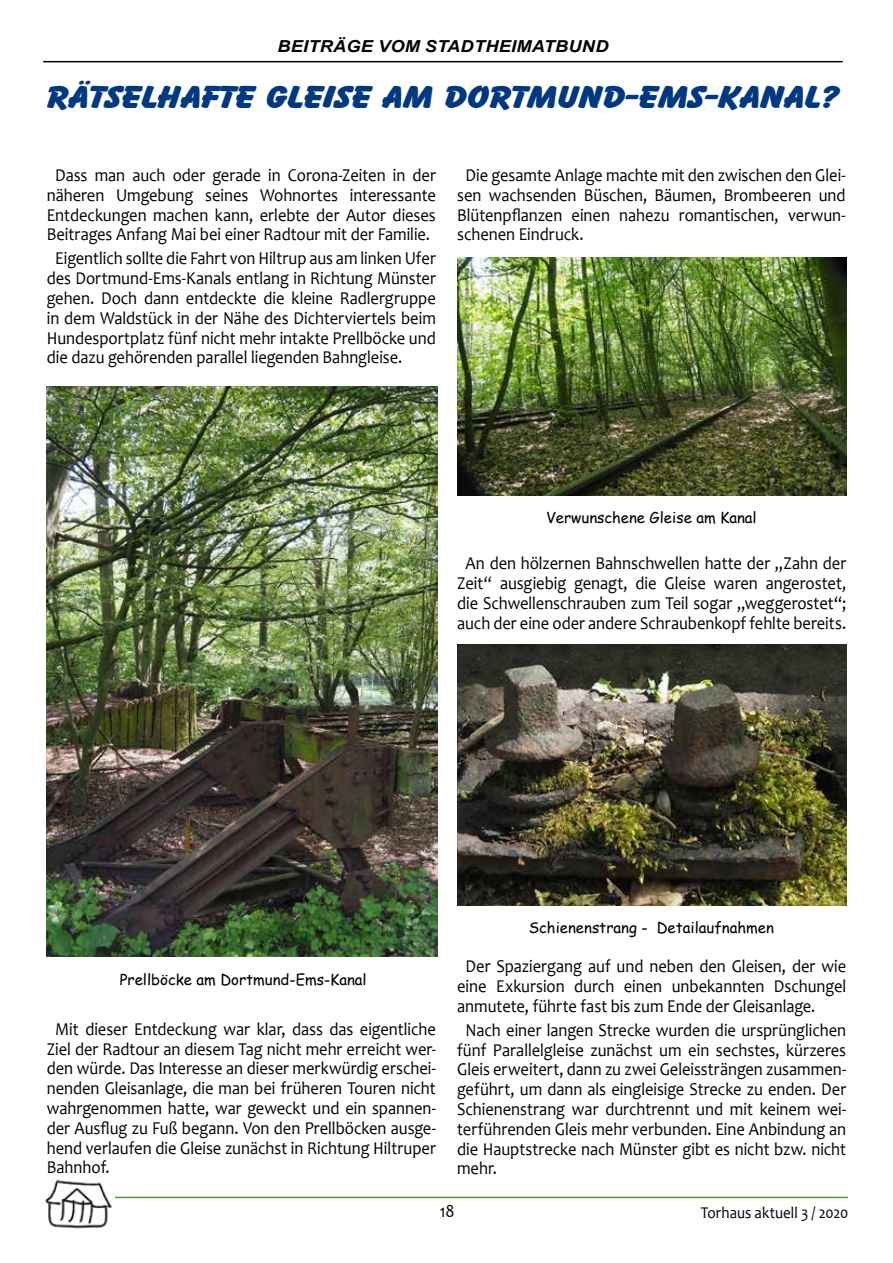
<style>
.page{position:relative;width:893px;height:1263px;background:#fff}
.page>*{position:absolute;margin:0;border:0;box-sizing:border-box;transform-origin:0 0}
.t1{font:33px "Cartoon Wide";letter-spacing:-.01em;color:#003882}
.t2{font:18.15px/19.8px "Candara";color:#000;text-align:justify;scale:.91 1}
.t3{font:italic 700 16.5px "Arial";letter-spacing:.015em;color:#000;scale:1.1 1}
.t4{font:16.5px "Candara";color:#000;scale:.91 1}
.t5{font:15px "Comic Sans MS";color:#000}
</style>
<div class="page">
<hr style="left:110px;top:1197px;width:738px;height:1px;background:#44a12b">
<img style="left:45px;top:1179px;width:70px;height:50px">
<hr style="left:43px;top:61px;width:800px;height:1px;background:#000">
<img style="left:47px;top:387px;width:390px;height:569px">
<img style="left:457px;top:257px;width:389px;height:238px">
<img style="left:457px;top:644px;width:389px;height:262px">
<p class="t3" style="left:277px;top:36px;width:302px">BEITRÄGE VOM STADTHEIMATBUND</p>
<h1 class="t1" style="left:47px;top:79px;width:795px">RÄTSELHAFTE GLEISE AM DORTMUND-EMS-KANAL?</h1>
<p class="t2" style="left:47px;top:165px;width:429px;text-align:center">Dass man auch oder gerade in Corona-Zeiten in der näheren Umgebung seines Wohnortes interessante Entdeckungen machen kann, erlebte der Autor dieses Beitrages Anfang Mai bei einer Radtour mit der Familie.</p>
<p class="t2" style="left:47px;top:248px;width:429px;text-indent:8px">Eigentlich sollte die Fahrt von Hiltrup aus am linken Ufer des Dortmund-Ems-Kanals entlang in Richtung Münster gehen. Doch dann entdeckte die kleine Radlergruppe in dem Waldstück in der Nähe des Dichterviertels beim Hundesportplatz fünf nicht mehr intakte Prellböcke und die dazu gehörenden parallel liegenden Bahngleise.</p>
<p class="t2" style="left:457px;top:165px;width:428px;text-indent:9px">Die gesamte Anlage machte mit den zwischen den Glei&shy;sen wachsenden Büschen, Bäumen, Brombeeren und Blütenpflanzen einen nahezu romantischen, verwun&shy;schenen Eindruck.</p>
<p class="t5" style="left:546px;top:506px;width:212px">Verwunschene Gleise am Kanal</p>
<p class="t2" style="left:457px;top:553px;width:429px;text-align:center">An den hölzernen Bahnschwellen hatte der „Zahn der Zeit“ ausgiebig genagt, die Gleise waren angerostet, die Schwellenschrauben zum Teil sogar „weggerostet“; auch der eine oder andere Schraubenkopf fehlte bereits.</p>
<p class="t5" style="left:120px;top:968px;width:248px">Prellböcke am Dortmund-Ems-Kanal</p>
<p class="t2" style="left:47px;top:1019px;width:429px;text-indent:9px">Mit dieser Entdeckung war klar, dass das eigentliche Ziel der Radtour an diesem Tag nicht mehr erreicht wer&shy;den würde. Das Interesse an dieser merkwürdig erschei&shy;nenden Gleisanlage, die man bei früheren Touren nicht wahrgenommen hatte, war geweckt und ein spannen&shy;der Ausflug zu Fuß begann. Von den Prellböcken ausge&shy;hend verlaufen die Gleise zunächst in Richtung Hiltruper Bahnhof.</p>
<p class="t5" style="left:529px;top:917px;width:246px">Schienenstrang - Detailaufnahmen</p>
<p class="t2" style="left:457px;top:956px;width:429px;text-indent:8px">Der Spaziergang auf und neben den Gleisen, der wie eine Exkursion durch einen unbekannten Dschungel anmutete, führte fast bis zum Ende der Gleisanlage.</p>
<p class="t2" style="left:457px;top:1020px;width:429px;text-indent:9px">Nach einer langen Strecke wurden die ursprünglichen fünf Parallelgleise zunächst um ein sechstes, kürzeres Gleis erweitert, dann zu zwei Geleissträngen zusammen&shy;geführt, um dann als eingleisige Strecke zu enden. Der Schienenstrang war durchtrennt und mit keinem wei&shy;terführenden Gleis mehr verbunden. Eine Anbindung an die Hauptstrecke nach Münster gibt es nicht bzw. nicht mehr.</p>
<p class="t2" style="left:440px;top:1201px;width:18px">18</p>
<p class="t4" style="left:701px;top:1202px;width:164px">Torhaus aktuell 3 / 2020</p>
</div>
